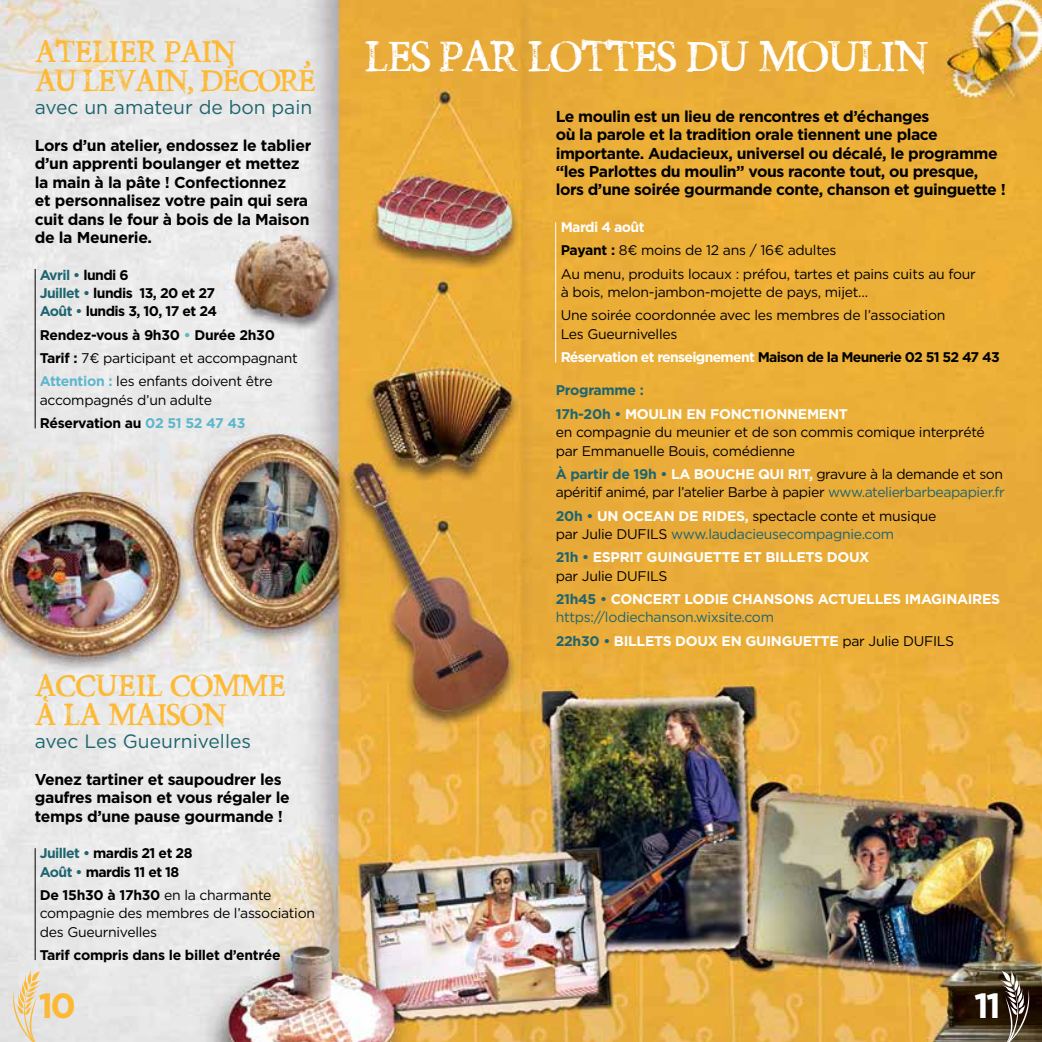
<style>
.page{position:relative;width:1042px;height:1042px;background:#fff}
.page>*{position:absolute;margin:0;border:0;box-sizing:border-box;transform-origin:0 0}
.t1{font:49px "Poison Hope";letter-spacing:-.03em;color:#fff}
.t2{font:35px/29.8px "Poison Hope";letter-spacing:-.05em;color:#fdb933}
.t3{font:35px/29.8px "Poison Hope";letter-spacing:-.02em;color:#fdb933}
.t4{font:700 35px "Gotham";color:#fdb933}
.t5{font:700 35px "Gotham";color:#fff}
.t6{font:19.25px "Gotham";color:#1e656f}
.t7{font:700 15.75px/18.4px "Gotham";letter-spacing:-.03em;color:#000}
.t8{font:14px/23.3px "Gotham";letter-spacing:-.02em;color:#000}
.t9{font:700 14px/18.4px "Gotham";letter-spacing:-.04em;color:#000}
.t10{font:700 14px/23.3px "Gotham";letter-spacing:-.02em;color:#fff}
.t11{font:14px/23.3px "Gotham";letter-spacing:-.02em;color:#1e656f}
.t12{font:700 14px "Gotham";letter-spacing:-.02em;color:#000}
.t13{font:700 14px/23.3px "Gotham";letter-spacing:-.02em;color:#1e656f}
.s1{color:#1e656f}
.s2{font-weight:700}
.s3{font-weight:700;color:#5eb6cd}
.s4{font-weight:700;color:#fff}
.s5{font-weight:400}
.s6{color:#fff}
.s7{font-weight:700;color:#1e656f}
.s8{font-weight:400;color:#000}
</style>
<div class="page">
<img style="left:0;top:0;width:1042px;height:1042px">
<hr style="left:35px;top:269px;width:1px;height:159px;background:#000">
<hr style="left:35px;top:848px;width:1px;height:112px;background:#000">
<svg style="left:1000px;top:970px;width:29px;height:72px;background:#655a4c"></svg>
<svg style="left:13px;top:970px;width:29px;height:72px;background:#e9d9bb"></svg>
<hr style="left:555px;top:222px;width:1px;height:140px;background:#fff">
<svg style="left:227px;top:61px;width:7px;height:7px"></svg>
<svg style="left:304px;top:61px;width:6px;height:7px"></svg>
<svg style="left:43px;top:696px;width:5px;height:6px"></svg>
<h2 class="t2" style="left:35px;top:37px;width:283px">ATELIER PAIN<br>AU LEVAIN, DECORE</h2>
<h3 class="t6" style="left:35px;top:95px;width:279px">avec un amateur de bon pain</h3>
<p class="t7" style="left:35px;top:136px;width:278px">Lors d’un atelier, endossez le tablier d’un apprenti boulanger et mettez la main à la pâte ! Confectionnez<br>et personnalisez votre pain qui sera cuit dans le four à bois de la Maison de la Meunerie.</p>
<p class="t9" style="left:40px;top:265px;width:179px"><span class="s1">Avril •</span> lundi 6<br><span class="s1">Juillet •</span> lundis 13, 20 et 27<br><span class="s1">Août •</span> lundis 3, 10, 17 et 24</p>
<p class="t8" style="left:40px;top:323px;width:259px"><span class="s2">Rendez-vous à 9h30</span> <span class="s3">•</span> <span class="s2">Durée 2h30<br>Tarif :</span> 7€ participant et accompagnant<br><span class="s3">Attention :</span> les enfants doivent être</p>
<p class="t8" style="left:40px;top:388px;width:207px">accompagnés d’un adulte<br><span class="s2">Réservation au</span> <span class="s3">02 51 52 47 43</span></p>
<h1 class="t1" style="left:365px;top:33px;width:565px">LES PAR LOTTES DU MOULIN</h1>
<p class="t7" style="left:556px;top:107px;width:451px">Le moulin est un lieu de rencontres et d’échanges<br>où la parole et la tradition orale tiennent une place importante. Audacieux, universel ou décalé, le programme “les Parlottes du moulin” vous raconte tout, ou presque, lors d’une soirée gourmande conte, chanson et guinguette !</p>
<p class="t8" style="left:561px;top:215px;width:417px"><span class="s4">Mardi 4 août<br></span><span class="s2">Payant :</span> 8€ moins de 12 ans / 16€ adultes<br>Au menu, produits locaux : préfou, tartes et pains cuits au four</p>
<p class="t8" style="left:561px;top:280px;width:386px">à bois, melon-jambon-mojette de pays, mijet…<br>Une soirée coordonnée avec les membres de l’association</p>
<p class="t9" style="left:561px;top:322px;width:440px;line-height:23.3px"><span class="s5">Les Gueurnivelles<br></span><span class="s6">Réservation et renseignement</span> Maison de la Meunerie 02 51 52 47 43</p>
<p class="t13" style="left:556px;top:379px;width:166px">Programme :<br>17h-20h • <span class="s6">MOU LIN EN FON</span></p>
<p class="t10" style="left:741px;top:402px;width:29px">CTIONNE</p>
<p class="t10" style="left:807px;top:402px;width:42px">MENT</p>
<p class="t8" style="left:556px;top:423px;width:431px;line-height:18.4px">en compagnie du meunier et de son commis comique interprété par Emmanuelle Bouis, comédienne</p>
<p class="t8" style="left:556px;top:464px;width:451px;line-height:18.4px"><span class="s7">à partir de 19h •</span> <span class="s4">La bouche qui rit,</span> gravure à la demande et son apéritif animé, par l’atelier Barbe à papier <span class="s1">www.atelierbarbeapapier.fr</span></p>
<p class="t8" style="left:556px;top:506px;width:382px;line-height:18.4px"><span class="s7">20h •</span> <span class="s4">UN OCEAN DE RI DES,</span> spectacle conte et musique par Julie DUFILS <span class="s1">www.laudacieusecompagnie.com</span></p>
<p class="t10" style="left:556px;top:545px;width:102px"><span class="s1">21h •</span> ESPRIT GUINGUE</p>
<p class="t10" style="left:713px;top:545px;width:158px">TTE ET BI LLETS DOUX</p>
<p class="t10" style="left:556px;top:564px;width:219px"><span class="s8">par Julie DUFILS<br></span><span class="s1">21h45 •</span> CONCERT LODIE CHANSONS</p>
<p class="t10" style="left:818px;top:587px;width:123px">ACTUELLES I MAGIN</p>
<p class="t10" style="left:957px;top:587px;width:20px">AIRES</p>
<p class="t11" style="left:556px;top:605px;width:220px">https://lodiechanson.wixsite.com<br><span class="s2">22h30 •</span> <span class="s4">BI LLETS DOUX en GUINGUE</span></p>
<p class="t8" style="left:812px;top:629px;width:144px"><span class="s4">TTE</span> par Julie DUFILS</p>
<h2 class="t3" style="left:35px;top:670px;width:253px">ACCUEIL COMME<br>A LA MAISON</h2>
<h3 class="t6" style="left:35px;top:729px;width:218px">avec Les Gueurnivelles</h3>
<p class="t7" style="left:35px;top:770px;width:257px">Venez tartiner et saupoudrer les gaufres maison et vous régaler le temps d’une pause gourmande !</p>
<p class="t9" style="left:40px;top:844px;width:154px"><span class="s1">Juillet •</span> mardis 21 et 28<br><span class="s1">Août •</span> mardis 11 et 18</p>
<p class="t8" style="left:40px;top:885px;width:277px;line-height:18.4px"><span class="s2">De 15h30 à 17h30</span> en la charmante compagnie des membres de l’association des Gueurnivelles</p>
<p class="t12" style="left:40px;top:946px;width:242px">Tarif compris dans le billet d’entrée</p>
<h2 class="t4" style="left:38px;top:982px;width:39px">10</h2>
<h2 class="t5" style="left:974px;top:982px;width:28px">11</h2>
</div>
